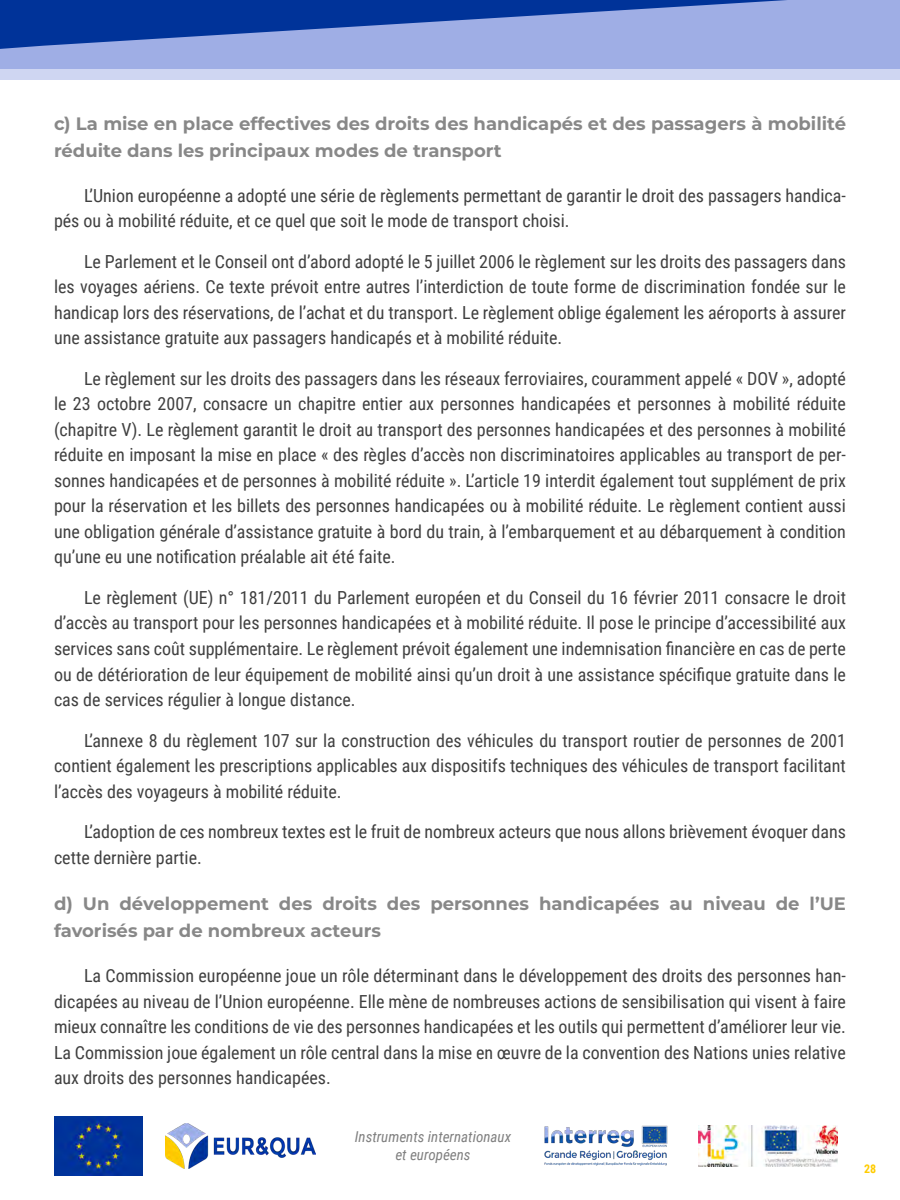
<style>
.page{position:relative;width:900px;height:1200px;background:#fff}
.page>*{position:absolute;margin:0;border:0;box-sizing:border-box;transform-origin:0 0}
.Paragraphe{font:18px/25.5px "Roboto Condensed";color:#404040;text-align:justify}
.TITRE_4_Cadres_J{font:700 18px/27px "Montserrat";color:#888}
.t1{font:italic 15px/18px "Roboto Condensed";color:#808080;text-align:center}
.t2{font:700 12px "Roboto Condensed";color:#fc0}
</style>
<div class="page">
<div style="left:0;top:0;width:900px;height:69px;background:#9faee5"></div>
<div style="left:0;top:69px;width:900px;height:10px;background:#cfd6f2"></div>
<svg style="left:0;top:0;width:787px;height:49px"></svg>
<img style="left:166px;top:1124px;width:149px;height:44px">
<img style="left:54px;top:1117px;width:88px;height:58px">
<img style="left:544px;top:1125px;width:124px;height:41px">
<img style="left:698px;top:1125px;width:139px;height:42px">
<p class="TITRE_4_Cadres_J" style="left:54px;top:109px;width:794px">c) La mise en place effectives des droits des handicapés et des passagers à mobilité réduite dans les principaux modes de transport</p>
<p class="Paragraphe" style="left:54px;top:182px;width:793px;text-indent:30px">L’Union européenne a adopté une série de règlements permettant de garantir le droit des passagers handica&shy;pés ou à mobilité réduite, et ce quel que soit le mode de transport choisi.</p>
<p class="Paragraphe" style="left:54px;top:248px;width:794px;text-indent:30px">Le Parlement et le Conseil ont d’abord adopté le 5 juillet 2006 le règlement sur les droits des passagers dans les voyages aériens. Ce texte prévoit entre autres l’interdiction de toute forme de discrimination fondée sur le handicap lors des réservations, de l’achat et du transport. Le règlement oblige également les aéroports à assurer une assistance gratuite aux passagers handicapés et à mobilité réduite.</p>
<p class="Paragraphe" style="left:54px;top:365px;width:794px;text-indent:30px">Le règlement sur les droits des passagers dans les réseaux ferroviaires, couramment appelé « DOV », adopté le 23 octobre 2007, consacre un chapitre entier aux personnes handicapées et personnes à mobilité réduite (chapitre V). Le règlement garantit le droit au transport des personnes handicapées et des personnes à mobilité réduite en imposant la mise en place « des règles d’accès non discriminatoires applicables au transport de per&shy;sonnes handicapées et de personnes à mobilité réduite ». L’article 19 interdit également tout supplément de prix pour la réservation et les billets des personnes handicapées ou à mobilité réduite. Le règlement contient aussi une obligation générale d’assistance gratuite à bord du train, à l’embarquement et au débarquement à condition qu’une eu une notification préalable ait été faite.</p>
<p class="Paragraphe" style="left:54px;top:584px;width:794px;text-indent:30px">Le règlement (UE) n° 181/2011 du Parlement européen et du Conseil du 16 février 2011 consacre le droit d’accès au transport pour les personnes handicapées et à mobilité réduite. Il pose le principe d’accessibilité aux services sans coût supplémentaire. Le règlement prévoit également une indemnisation financière en cas de perte ou de détérioration de leur équipement de mobilité ainsi qu’un droit à une assistance spécifique gratuite dans le cas de services régulier à longue distance.</p>
<p class="Paragraphe" style="left:54px;top:727px;width:794px;text-indent:30px">L’annexe 8 du règlement 107 sur la construction des véhicules du transport routier de personnes de 2001 contient également les prescriptions applicables aux dispositifs techniques des véhicules de transport facilitant l’accès des voyageurs à mobilité réduite.</p>
<p class="Paragraphe" style="left:54px;top:818px;width:793px;text-indent:30px">L’adoption de ces nombreux textes est le fruit de nombreux acteurs que nous allons brièvement évoquer dans cette dernière partie.</p>
<p class="TITRE_4_Cadres_J" style="left:54px;top:889px;width:794px">d) Un développement des droits des personnes handicapées au niveau de l’UE favorisés par de nombreux acteurs</p>
<p class="Paragraphe" style="left:54px;top:962px;width:793px;text-indent:30px">La Commission européenne joue un rôle déterminant dans le développement des droits des personnes han&shy;dicapées au niveau de l’Union européenne. Elle mène de nombreuses actions de sensibilisation qui visent à faire mieux connaître les conditions de vie des personnes handicapées et les outils qui permettent d’améliorer leur vie.<br>La Commission joue également un rôle central dans la mise en œuvre de la convention des Nations unies relative aux droits des personnes handicapées.</p>
<p class="t1" style="left:355px;top:1127px;width:158px">Instruments internationaux et européens</p>
<p class="t2" style="left:864px;top:1160px;width:14px">28</p>
</div>
